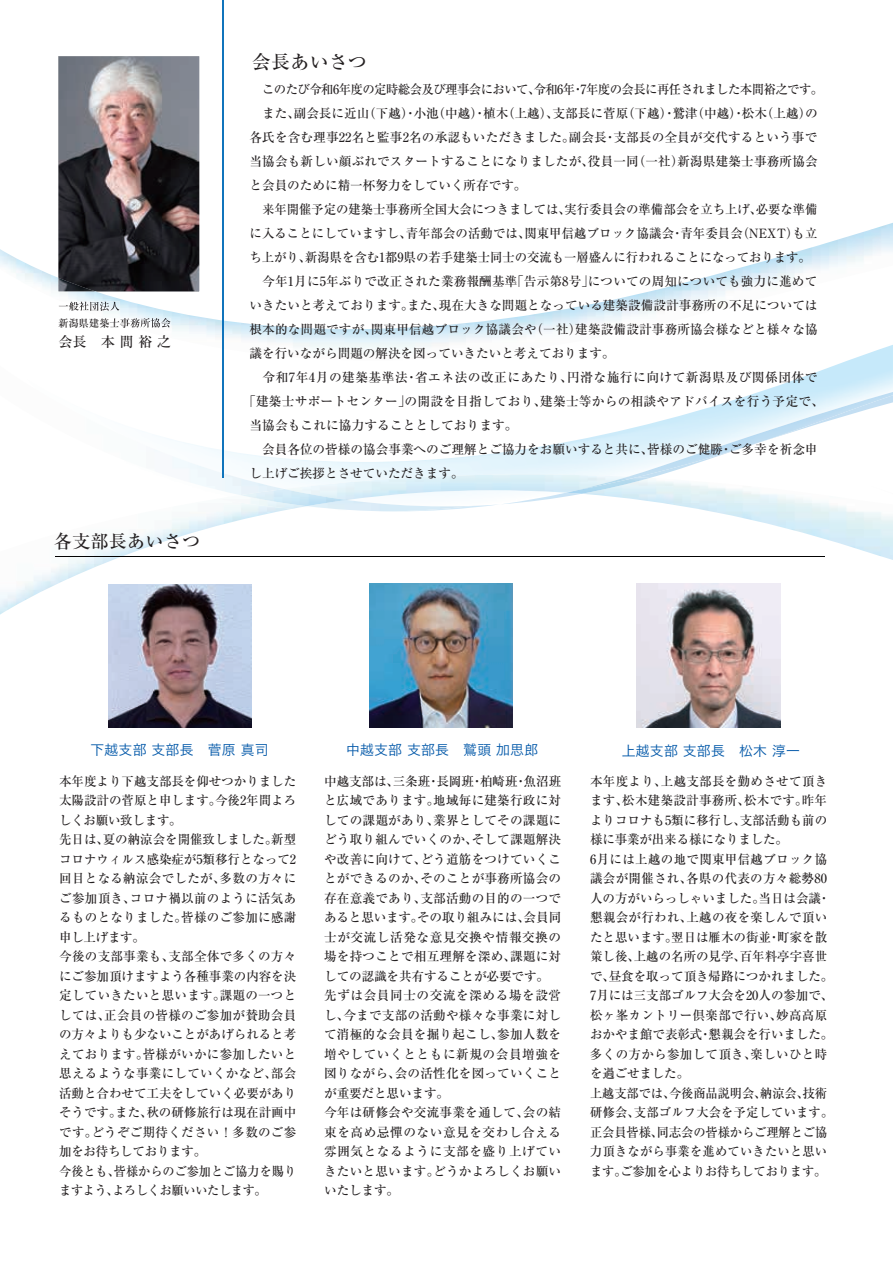
<style>
.page{position:relative;width:893px;height:1263px;background:#fff}
.page>*{position:absolute;margin:0;border:0;box-sizing:border-box;transform-origin:0 0}
.t1{font:500 18.9px "Ryumin Pro";letter-spacing:.015em;color:#231f20}
.t2{font:500 18px "Ryumin Pro";letter-spacing:.015em;color:#231f20}
.t3{font:500 14.1px "Ryumin Pr 6";color:#231f20}
.t4{font:13.8px "Hira Kaku Std W3";letter-spacing:.015em;color:#0157a8}
.t5{font:500 12.75px/19.5px "Ryumin Pro";letter-spacing:.01em;color:#231f20}
.t6{font:500 12.75px "Ryumin Pro";letter-spacing:.035em;color:#231f20}
.t7{font:500 10.2px "Ryumin Pr 6";color:#231f20}
</style>
<div class="page">
<img style="left:59px;top:56px;width:140px;height:167px">
<img style="left:0;top:223px;width:893px;height:122px">
<img style="left:59px;top:278px;width:36px;height:13px">
<img style="left:61px;top:301px;width:59px;height:10px">
<img style="left:103px;top:318px;width:68px;height:10px">
<svg style="left:158px;top:335px;width:13px;height:3px"></svg>
<img style="left:223px;top:345px;width:670px;height:47px">
<img style="left:500px;top:429px;width:153px;height:49px">
<img style="left:628px;top:392px;width:265px;height:85px">
<img style="left:72px;top:366px;width:403px;height:112px">
<img style="left:0;top:478px;width:893px;height:137px">
<img style="left:217px;top:474px;width:411px;height:35px">
<svg style="left:475px;top:503px;width:101px;height:3px"></svg>
<img style="left:240px;top:477px;width:388px;height:26px">
<img style="left:566px;top:477px;width:84px;height:17px">
<img style="left:576px;top:477px;width:61px;height:13px">
<img style="left:240px;top:489px;width:107px;height:17px">
<img style="left:871px;top:486px;width:22px;height:8px">
<hr style="left:222px;top:0;width:1px;height:478px;background:#1074bc">
<hr style="left:55px;top:556px;width:769px;height:1px;background:#030303">
<img style="left:108px;top:584px;width:144px;height:144px">
<img style="left:369px;top:584px;width:144px;height:143px">
<img style="left:637px;top:584px;width:143px;height:143px">
<p class="t7" style="left:59px;top:315px;width:114px">新潟県建築士事務所協会</p>
<p class="t3" style="left:59px;top:330px;width:114px">会長　本 間 裕 之</p>
<h2 class="t2" style="left:54px;top:527px;width:148px">各支部長あいさつ</h2>
<h1 class="t1" style="left:252px;top:47px;width:117px">会長あいさつ</h1>
<p class="t5" style="left:250px;top:77px;width:575px;line-height:24px;text-indent:13px">このたび令和6年度の定時総会及び理事会において、令和6年・7年度の会長に再任されました本間裕之です。　また、副会長に近山（下越）・小池（中越）・植木（上越）、支部長に菅原（下越）・鷲津（中越）・松木（上越）の各氏を含む理事22名と監事2名の承認もいただきました。副会長・支部長の全員が交代するという事で当協会も新しい顔ぶれでスタートすることになりましたが、役員一同（一社）新潟県建築士事務所協会と会員のために精一杯努力をしていく所存です。</p>
<p class="t5" style="left:250px;top:197px;width:570px;line-height:24px;text-indent:13px">来年開催予定の建築士事務所全国大会につきましては、実行委員会の準備部会を立ち上げ、必要な準備に入ることにしていますし、青年部会の活動では、関東甲信越ブロック協議会・青年委員会（NEXT）も立ち上がり、新潟県を含む1都9県の若手建築士同士の交流も一層盛んに行われることになっております。　今年1月に5年ぶりで改正された業務報酬基準「告示第8号」についての周知についても強力に進めていきたいと考えております。また、現在大きな問題となっている建築設備設計事務所の不足については根本的な問題ですが、関東甲信越ブロック協議会や（一社）建築設備設計事務所協会様などと様々な協議を行いながら問題の解決を図っていきたいと考えております。</p>
<p class="t6" style="left:263px;top:367px;width:556px">令和7年4月の建築基準法・省エネ法の改正にあたり、円滑な施行に向けて新潟県及び関係団体で</p>
<p class="t5" style="left:243px;top:391px;width:582px">「建築士サポートセンター」の開設を目指しており、建築士等からの相談やアドバイスを行う予定で、</p>
<p class="t5" style="left:250px;top:415px;width:270px">当協会もこれに協力することとしております。</p>
<p class="t5" style="left:250px;top:439px;width:570px">　会員各位の皆様の協会事業へのご理解とご協力をお願いすると共に、皆様のご健勝・ご多幸を祈念申</p>
<p class="t5" style="left:250px;top:463px;width:216px">し上げご挨拶とさせていただきます。</p>
<p class="t4" style="left:91px;top:739px;width:180px">下越支部 支部長　菅原 真司</p>
<p class="t4" style="left:346px;top:739px;width:194px">中越支部 支部長　鷲頭 加思郎</p>
<p class="t4" style="left:622px;top:741px;width:180px">上越支部 支部長　松木 淳一</p>
<p class="t5" style="left:59px;top:770px;width:239px">本年度より下越支部長を仰せつかりました太陽設計の菅原と申します。今後2年間よろしくお願い致します。<br>先日は、夏の納涼会を開催致しました。新型コロナウィルス感染症が5類移行となって2回目となる納涼会でしたが、多数の方々にご参加頂き、コロナ禍以前のように活気あるものとなりました。皆様のご参加に感謝申し上げます。<br>今後の支部事業も、支部全体で多くの方々にご参加頂けますよう各種事業の内容を決定していきたいと思います。課題の一つとしては、正会員の皆様のご参加が賛助会員の方々よりも少ないことがあげられると考えております。皆様がいかに参加したいと思えるような事業にしていくかなど、部会活動と合わせて工夫をしていく必要がありそうです。また、秋の研修旅行は現在計画中です。どうぞご期待ください！多数のご参加をお待ちしております。<br>今後とも、皆様からのご参加とご協力を賜りますよう、よろしくお願いいたします。</p>
<p class="t5" style="left:590px;top:770px;width:245px">本年度より、上越支部長を勤めさせて頂きます、松木建築設計事務所、松木です。昨年よりコロナも5類に移行し、支部活動も前の様に事業が出来る様になりました。<br>6月には上越の地で関東甲信越ブロック協議会が開催され、各県の代表の方々総勢80人の方がいらっしゃいました。当日は会議・懇親会が行われ、上越の夜を楽しんで頂いたと思います。翌日は雁木の街並・町家を散策し後、上越の名所の見学、百年料亭宇喜世で、昼食を取って頂き帰路につかれました。<br>7月には三支部ゴルフ大会を20人の参加で、松ヶ峯カントリー倶楽部で行い、妙高高原おかやま館で表彰式・懇親会を行いました。多くの方から参加して頂き、楽しいひと時を過ごせました。<br>上越支部では、今後商品説明会、納涼会、技術研修会、支部ゴルフ大会を予定しています。正会員皆様、同志会の皆様からご理解とご協力頂きながら事業を進めていきたいと思います。ご参加を心よりお待ちしております。</p>
<p class="t5" style="left:324px;top:770px;width:239px">中越支部は、三条班・長岡班・柏崎班・魚沼班と広域であります。地域毎に建築行政に対しての課題があり、業界としてその課題にどう取り組んでいくのか、そして課題解決や改善に向けて、どう道筋をつけていくことができるのか、そのことが事務所協会の存在意義であり、支部活動の目的の一つであると思います。その取り組みには、会員同士が交流し活発な意見交換や情報交換の場を持つことで相互理解を深め、課題に対しての認識を共有することが必要です。先ずは会員同士の交流を深める場を設営し、今まで支部の活動や様々な事業に対して消極的な会員を掘り起こし、参加人数を増やしていくとともに新規の会員増強を図りながら、会の活性化を図っていくことが重要だと思います。<br>今年は研修会や交流事業を通して、会の結束を高め忌憚のない意見を交わし合える雰囲気となるように支部を盛り上げていきたいと思います。どうかよろしくお願いいたします。</p>
</div>
